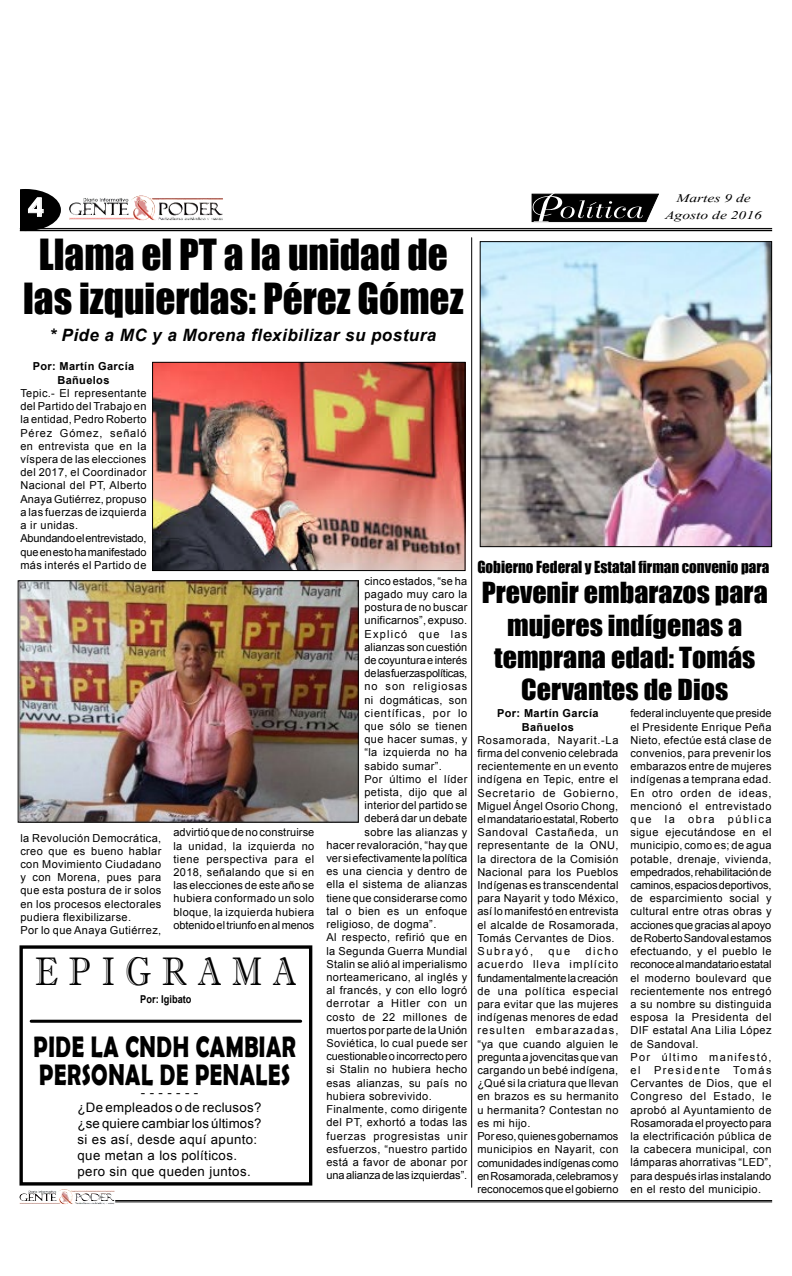
<style>
.page{position:relative;width:792px;height:1276px;background:#fff}
.page>*{position:absolute;margin:0;border:0;box-sizing:border-box;transform-origin:0 0}
.t1{font:39.9px "Imprint MT Shadow";color:#000;scale:.81 1}
.t2{font:39.4px/43.6px "Impact";color:#000;text-align:center}
.t3{font:700 29.7px/28.4px "Berlin Sans FB Demi";letter-spacing:.025em;color:#000;scale:.74 1}
.t4{font:26.7px/32.3px "Impact";color:#000;text-align:center;scale:1.05 1}
.t5{font:700 25.2px "Century Gothic";color:#fff;scale:1.14 1}
.t6{font:italic 700 17px "Arial";letter-spacing:.03em;color:#000}
.t7{font:15.3px "Impact";color:#000}
.t8{font:14.6px "Vijaya";color:#000;scale:1.32 1}
.t9{font:13.1px/15.9px "Arial";letter-spacing:.03em;color:#000}
.t10{font:11px/13.2px "Arial";letter-spacing:.035em;color:#000}
.t11{font:11px "Arial";letter-spacing:-.005em;color:#000}
.t12{font:11px "Arial";letter-spacing:.015em;color:#000}
.t13{font:700 11px/13.2px "Arial";letter-spacing:.035em;color:#000;text-align:center}
.t14{font:11px "Arial";letter-spacing:.055em;color:#000}
.t15{font:11px "Arial";letter-spacing:.01em;color:#000}
.t16{font:11px "Arial";color:#000}
.t17{font:11px "Arial";letter-spacing:-.025em;color:#000}
.t18{font:11px "Arial";letter-spacing:.065em;color:#000}
.t19{font:11px "Arial";letter-spacing:.005em;color:#000}
.t20{font:11px "Arial";letter-spacing:.07em;color:#000}
.t21{font:11px "Arial";letter-spacing:.08em;color:#000}
.t22{font:11px "Arial";letter-spacing:.11em;color:#000}
.t23{font:700 10.8px "Arial";color:#000;scale:.85 1}
</style>
<div class="page">
<img style="left:58px;top:1189px;width:14px;height:12px">
<img style="left:131px;top:196px;width:23px;height:20px">
<hr style="left:115px;top:1200px;width:657px;height:1px;background:#000">
<hr style="left:115px;top:1201px;width:657px;height:1px;background:#000">
<svg style="left:20px;top:189px;width:41px;height:41px"></svg>
<hr style="left:20px;top:228px;width:752px;height:1px;background:#000">
<hr style="left:20px;top:230px;width:752px;height:1px;background:#000">
<hr style="left:471px;top:238px;width:1px;height:949px;background:#000">
<svg style="left:531px;top:193px;width:128px;height:30px;background:#3c3c3c"></svg>
<img style="left:154px;top:364px;width:309px;height:205px">
<div style="left:152px;top:362px;width:313px;height:209px;border:1px solid #000"></div>
<div style="left:19px;top:945px;width:293px;height:240px;border:3px solid #000"></div>
<svg style="left:17px;top:765px;width:286px;height:365px"></svg>
<hr style="left:31px;top:1019px;width:270px;height:3px;background:#000">
<img style="left:20px;top:582px;width:337px;height:238px">
<div style="left:18px;top:580px;width:341px;height:242px;border:1px solid #000"></div>
<img style="left:482px;top:243px;width:288px;height:302px">
<div style="left:480px;top:241px;width:292px;height:306px;border:1px solid #000"></div>
<h3 class="t5" style="left:28px;top:188px;width:16px">4</h3>
<h2 class="t2" style="left:23px;top:232px;width:442px">Llama el PT a la unidad de las izquierdas: Pérez Gómez</h2>
<h3 class="t6" style="left:49px;top:323px;width:388px">* Pide a MC y a Morena flexibilizar su postura</h3>
<p class="t13" style="left:33px;top:360px;width:103px">Por: Martín García<br>Bañuelos</p>
<p class="t10" style="left:20px;top:386px;width:128px">Tepic.- El representante del Partido del Trabajo en la entidad, Pedro Roberto<br>Pérez Gómez, señaló en entrevista que en la víspera de las elecciones del 2017, el Coordinador<br>Nacional del PT, Alberto<br>Anaya Gutiérrez, propuso a las fuerzas de izquierda a ir unidas.<br>Abundando el entrevistado, que en esto ha manifestado más interés el Partido de</p>
<p class="t10" style="left:20px;top:831px;width:143px">la Revolución Democrática, creo que es bueno hablar con Movimiento Ciudadano y con Morena, pues para que esta postura de ir solos en los procesos electorales pudiera flexibilizarse.<br>Por lo que Anaya Gutiérrez,</p>
<p class="t10" style="left:173px;top:826px;width:143px;text-align:justify">advirtió que de no construirse la unidad, la izquierda no tiene perspectiva para el 2018, señalando que si en las elecciones de este año se hubiera conformado un solo bloque, la izquierda hubiera obtenido el triunfo en al menos</p>
<h1 class="t1" style="left:35px;top:948px;width:324px">E P I G R A M A</h1>
<p class="t23" style="left:140px;top:991px;width:62px">Por: Igibato</p>
<h3 class="t3" style="left:34px;top:1032px;width:336px">PIDE LA CNDH CAMBIAR<br>PERSONA</h3>
<h3 class="t3" style="left:141px;top:1060px;width:187px">L DE PENALES</h3>
<p class="t9" style="left:78px;top:1084px;width:185px;text-indent:63px">- - - - - - -<br>¿De empleados o de reclusos? ¿se quiere cambiar los últimos? si es así, desde aquí apunto: que metan a los políticos. pero sin que queden juntos.</p>
<p class="t12" style="left:364px;top:573px;width:104px">cinco estados, “se ha</p>
<p class="t10" style="left:364px;top:587px;width:104px">pagado muy caro la</p>
<p class="t10" style="left:364px;top:600px;width:104px">postura de no buscar</p>
<p class="t12" style="left:364px;top:613px;width:104px">unificarnos”, expuso.</p>
<p class="t22" style="left:364px;top:626px;width:104px">Explicó que las</p>
<p class="t19" style="left:364px;top:639px;width:104px">alianzas son cuestión</p>
<p class="t11" style="left:364px;top:652px;width:104px">de coyuntura e interés</p>
<p class="t17" style="left:364px;top:665px;width:104px">de las fuerzas políticas,</p>
<p class="t21" style="left:364px;top:679px;width:104px">no son religiosas</p>
<p class="t10" style="left:364px;top:693px;width:104px">ni dogmáticas, son</p>
<p class="t20" style="left:364px;top:705px;width:104px">científicas, por lo</p>
<p class="t10" style="left:364px;top:719px;width:104px">que sólo se tienen</p>
<p class="t10" style="left:364px;top:732px;width:104px">que hacer sumas, y</p>
<p class="t10" style="left:364px;top:746px;width:104px">“la izquierda no ha</p>
<p class="t10" style="left:364px;top:759px;width:79px">sabido sumar”.</p>
<p class="t10" style="left:364px;top:772px;width:104px">Por último el líder</p>
<p class="t10" style="left:364px;top:785px;width:104px">petista, dijo que al</p>
<p class="t10" style="left:364px;top:798px;width:104px">interior del partido se</p>
<p class="t15" style="left:364px;top:811px;width:104px">deberá dar un debate</p>
<p class="t10" style="left:364px;top:825px;width:104px">sobre las alianzas y</p>
<p class="t10" style="left:326px;top:838px;width:143px">hacer revaloración, “hay que</p>
<p class="t16" style="left:326px;top:850px;width:142px">ver si efectivamente la política</p>
<p class="t10" style="left:326px;top:864px;width:142px">es una ciencia y dentro de</p>
<p class="t10" style="left:326px;top:878px;width:142px">ella el sistema de alianzas</p>
<p class="t12" style="left:326px;top:890px;width:142px">tiene que considerarse como</p>
<p class="t10" style="left:326px;top:904px;width:142px">tal o bien es un enfoque</p>
<p class="t10" style="left:326px;top:917px;width:111px">religioso, de dogma”.</p>
<p class="t10" style="left:326px;top:931px;width:142px">Al respecto, refirió que en</p>
<p class="t10" style="left:326px;top:944px;width:142px">la Segunda Guerra Mundial</p>
<p class="t10" style="left:326px;top:957px;width:142px">Stalin se alió al imperialismo</p>
<p class="t10" style="left:326px;top:970px;width:143px">norteamericano, al inglés y</p>
<p class="t10" style="left:326px;top:983px;width:142px">al francés, y con ello logró</p>
<p class="t18" style="left:326px;top:996px;width:142px">derrotar a Hitler con un</p>
<p class="t14" style="left:326px;top:1009px;width:142px">costo de 22 millones de</p>
<p class="t15" style="left:326px;top:1022px;width:142px">muertos por parte de la Unión</p>
<p class="t10" style="left:326px;top:1036px;width:143px">Soviética, lo cual puede ser</p>
<p class="t11" style="left:326px;top:1048px;width:142px">cuestionable o incorrecto pero</p>
<p class="t10" style="left:326px;top:1063px;width:142px">si Stalin no hubiera hecho</p>
<p class="t10" style="left:326px;top:1076px;width:142px">esas alianzas, su país no</p>
<p class="t10" style="left:326px;top:1089px;width:107px">hubiera sobrevivido.</p>
<p class="t10" style="left:326px;top:1102px;width:142px">Finalmente, como dirigente</p>
<p class="t10" style="left:326px;top:1115px;width:142px">del PT, exhortó a todas las</p>
<p class="t14" style="left:326px;top:1128px;width:143px">fuerzas progresistas unir</p>
<p class="t10" style="left:326px;top:1142px;width:143px">esfuerzos, “nuestro partido</p>
<p class="t10" style="left:326px;top:1155px;width:143px">está a favor de abonar por</p>
<p class="t11" style="left:326px;top:1167px;width:142px">una alianza de las izquierdas”.</p>
<h3 class="t8" style="left:676px;top:186px;width:58px">Martes 9 de</h3>
<h3 class="t8" style="left:665px;top:204px;width:75px">Agosto de 2016</h3>
<h3 class="t7" style="left:477px;top:554px;width:294px">Gobierno Federal y Estatal firman convenio para</h3>
<h3 class="t4" style="left:482px;top:576px;width:274px">Prevenir embarazos para mujeres indígenas a temprana edad: Tomás<br>Cervantes de Dios</h3>
<p class="t13" style="left:497px;top:707px;width:103px">Por: Martín García<br>Bañuelos</p>
<p class="t10" style="left:477px;top:733px;width:143px">Rosamorada, Nayarit.-La firma del convenio celebrada recientemente en un evento indígena en Tepic, entre el<br>Secretario de Gobierno,<br>Miguel Ángel Osorio Chong, el mandatario estatal, Roberto<br>Sandoval Castañeda, un representante de la ONU, la directora de la Comisión<br>Nacional para los Pueblos<br>Indígenas es transcendental para Nayarit y todo México, así lo manifestó en entrevista el alcalde de Rosamorada,<br>Tomás Cervantes de Dios.<br>Subrayó,</p>
<p class="t10" style="left:477px;top:944px;width:143px;text-indent:108px">dicho acuerdo lleva implícito fundamentalmente la creación de una política especial para evitar que las mujeres indígenas menores de edad resulten embarazadas, “ya que cuando alguien le pregunta a jovencitas que van cargando un bebé indígena, ¿Qué si la criatura que llevan en brazos es su hermanito u hermanita? Contestan no es mi hijo.<br>Por eso, quienes gobernamos municipios en Nayarit, con comunidades indígenas como en Rosamorada, celebramos y reconocemos que el gobierno</p>
<p class="t10" style="left:548px;top:944px;width:23px">que</p>
<p class="t10" style="left:630px;top:707px;width:143px">federal incluyente que preside el Presidente Enrique Peña<br>Nieto, efectúe está clase de convenios, para prevenir los embarazos entre de mujeres indígenas a temprana edad.<br>En otro orden de ideas, mencionó el entrevistado que la obra pública sigue ejecutándose en el municipio, como es; de agua potable, drenaje, vivienda, empedrados, rehabilitación de caminos, espacios deportivos, de esparcimiento social y cultural entre otras obras y acciones que gracias al apoyo de Roberto Sandoval estamos efectuando, y el pueblo le reconoce al mandatario estatal el moderno boulevard que recientemente nos entregó a su nombre su distinguida esposa la Presidenta del<br>DIF estatal Ana Lilia López de Sandoval.<br>Por último manifestó, el Presidente Tomás<br>Cervantes de Dios, que el<br>Congreso del Estado, le aprobó al Ayuntamiento de<br>Rosamorada el proyecto para la electrificación pública de la cabecera municipal, con lámparas ahorrativas “LED”, para después irlas instalando en el resto del municipio.</p>
</div>
